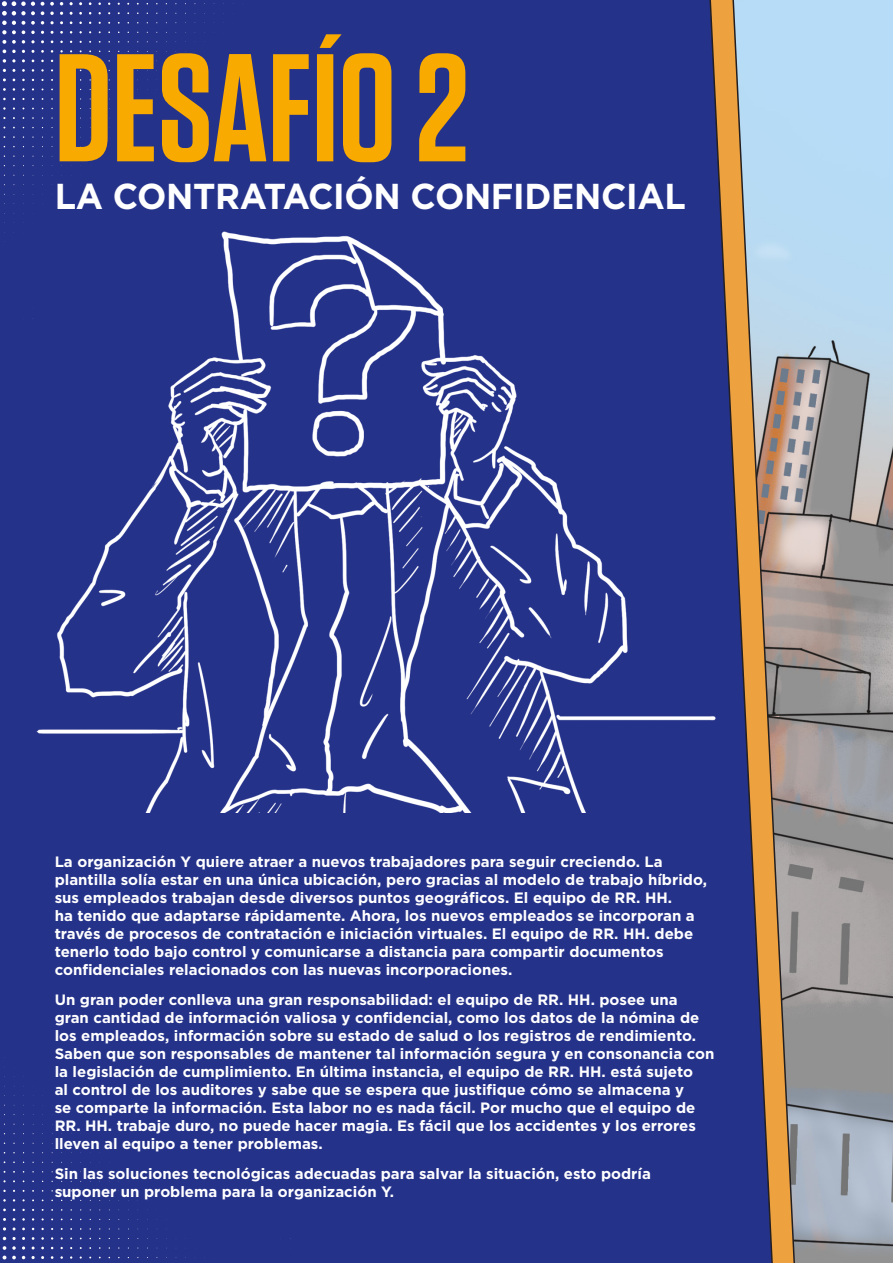
<style>
.page{position:relative;width:893px;height:1263px;background:#fff}
.page>*{position:absolute;margin:0;border:0;box-sizing:border-box;transform-origin:0 0}
.t1{font:600 153px "Tungsten";color:#f8aa00}
.t2{font:700 36px "Gotham";letter-spacing:-.01em;color:#fff;scale:.96 1}
.t3{font:700 15px/18px "Gotham";color:#fff}
</style>
<div class="page">
<img style="left:798px;top:0;width:95px;height:1263px">
<svg style="left:774px;top:0;width:24px;height:1263px;background:#b1a89c"></svg>
<div style="left:0;top:0;width:774px;height:1263px;background:#25328a"></div>
<img style="left:3px;top:45px;width:780px;height:767px">
<svg style="left:12px;top:1237px;width:4px;height:3px"></svg>
<svg style="left:12px;top:1246px;width:4px;height:4px"></svg>
<svg style="left:3px;top:1246px;width:3px;height:13px"></svg>
<svg style="left:12px;top:1256px;width:4px;height:3px"></svg>
<svg style="left:50px;top:2px;width:4px;height:4px"></svg>
<svg style="left:50px;top:12px;width:4px;height:3px"></svg>
<svg style="left:50px;top:21px;width:4px;height:3px"></svg>
<svg style="left:41px;top:2px;width:3px;height:13px"></svg>
<svg style="left:31px;top:21px;width:4px;height:4px"></svg>
<svg style="left:31px;top:31px;width:4px;height:3px"></svg>
<svg style="left:31px;top:40px;width:4px;height:3px"></svg>
<svg style="left:21px;top:2px;width:14px;height:13px"></svg>
<svg style="left:22px;top:21px;width:3px;height:13px"></svg>
<svg style="left:22px;top:40px;width:3px;height:4px"></svg>
<svg style="left:12px;top:40px;width:4px;height:4px"></svg>
<svg style="left:12px;top:50px;width:4px;height:3px"></svg>
<svg style="left:12px;top:59px;width:4px;height:3px"></svg>
<svg style="left:2px;top:1px;width:14px;height:33px"></svg>
<svg style="left:2px;top:40px;width:4px;height:4px"></svg>
<svg style="left:3px;top:59px;width:3px;height:4px"></svg>
<p class="t1" style="left:55px;top:28px;width:416px">DESAFÍO 2</p>
<p class="t2" style="left:55px;top:173px;width:659px">LA CONTRATACIÓN CONFIDENCIAL</p>
<p class="t3" style="left:55px;top:852px;width:654px">La organización Y quiere atraer a nuevos trabajadores para seguir creciendo. La plantilla solía estar en una única ubicación, pero gracias al modelo de trabajo híbrido, sus empleados trabajan desde diversos puntos geográficos. El equipo de RR. HH.<br>ha tenido que adaptarse rápidamente. Ahora, los nuevos empleados se incorporan a través de procesos de contratación e iniciación virtuales. El equipo de RR. HH. debe tenerlo todo bajo control y comunicarse a distancia para compartir documentos confidenciales relacionados con las nuevas incorporaciones.</p>
<p class="t3" style="left:55px;top:990px;width:661px">Un gran poder conlleva una gran responsabilidad: el equipo de RR. HH. posee una gran cantidad de información valiosa y confidencial, como los datos de la nómina de los empleados, información sobre su estado de salud o los registros de rendimiento.<br>Saben que son responsables de mantener tal información segura y en consonancia con la legislación de cumplimiento. En última instancia, el equipo de RR. HH. está sujeto<br>al control de los auditores y sabe que se espera que justifique cómo se almacena y<br>se comparte la información. Esta labor no es nada fácil. Por mucho que el equipo de RR. HH. trabaje duro, no puede hacer magia. Es fácil que los accidentes y los errores lleven al equipo a tener problemas.</p>
<p class="t3" style="left:55px;top:1164px;width:598px">Sin las soluciones tecnológicas adecuadas para salvar la situación, esto podría suponer un problema para la organización Y.</p>
</div>
